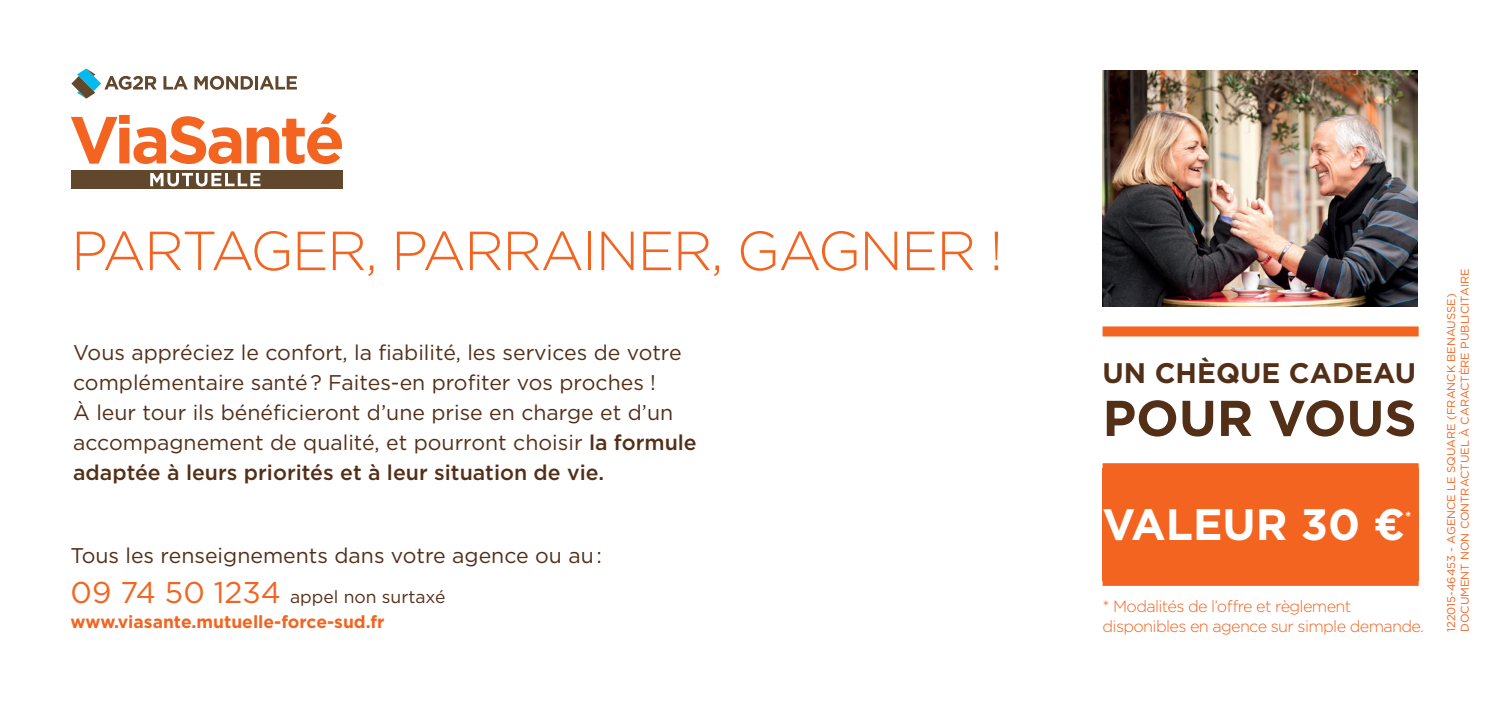
<style>
.page{position:relative;width:1489px;height:702px;background:#fff}
.page>*{position:absolute;margin:0;border:0;box-sizing:border-box;transform-origin:0 0}
.t1{font:300 55px "Gotham";letter-spacing:-.03em;color:#f36421}
.t2{font:700 50.25px "Gotham";color:#532f18}
.t3{font:700 44px "Gotham";color:#fff}
.t4{font:700 28.25px "Gotham";color:#532f18}
.t5{font:21.25px/30px "Gotham";color:#532f18}
.t6{font:700 17.5px/25px "Gotham";color:#f36421}
.t7{font:300 16.25px/20px "Gotham";letter-spacing:-.04em;color:#f36421}
.t8{font:700 14.75px "Gotham";color:#fff}
.t9{font:11.25px/13.5px "Gotham";color:#f36421}
.s1{font-weight:500}
.s2{font-weight:400;font-size:30px}
.s3{font-weight:400;color:#532f18}
</style>
<div class="page">
<div style="left:1102px;top:468px;width:316px;height:113px;background:#f36421"></div>
<div style="left:1102px;top:326px;width:316px;height:10px;background:#f36421"></div>
<div style="left:1102px;top:463px;width:316px;height:10px;background:#f36421"></div>
<div style="left:1102px;top:576px;width:316px;height:10px;background:#f36421"></div>
<div style="left:71px;top:171px;width:272px;height:18px;background:#61482d"></div>
<svg style="left:71px;top:68px;width:86px;height:31px"></svg>
<svg style="left:163px;top:76px;width:25px;height:13px"></svg>
<svg style="left:194px;top:76px;width:103px;height:14px"></svg>
<svg style="left:71px;top:115px;width:170px;height:49px"></svg>
<svg style="left:247px;top:112px;width:95px;height:52px"></svg>
<svg style="left:150px;top:173px;width:110px;height:13px"></svg>
<img style="left:1102px;top:71px;width:314px;height:235px">
<h1 class="t1" style="left:71px;top:216px;width:933px">PARTAGER, PARRAINER, GAGNER !</h1>
<p class="t5" style="left:73px;top:337px;width:625px">Vous appréciez le confort, la fiabilité, les services de votre complémentaire santé ? Faites-en profiter vos proches !<br>À leur tour ils bénéficieront d’une prise en charge et d’un accompagnement de qualité, et pourront choisir <span class="s1">la formule adaptée à leurs priorités et à leur situation de vie.</span></p>
<p class="t5" style="left:71px;top:540px;width:533px">Tous les renseignements dans votre agence ou au :</p>
<p class="t6" style="left:71px;top:584px;width:376px"><span class="s2">09 74 50 1234</span> <span class="s3">appel non surtaxé </span>www.viasante.mutuelle-force-sud.fr</p>
<h3 class="t4" style="left:1102px;top:355px;width:315px">UN CHÈQUE CADEAU</h3>
<h2 class="t2" style="left:1102px;top:385px;width:315px">POUR VOUS</h2>
<h3 class="t3" style="left:1102px;top:495px;width:304px">VALEUR 30 €</h3>
<p class="t8" style="left:1404px;top:507px;width:8px">*</p>
<p class="t7" style="left:1102px;top:596px;width:323px">* Modalités de l’offre et règlement disponibles en agence sur simple demande.</p>
<p class="t9" style="left:1444px;top:632px;width:365px;rotate:-90deg">122015-46453 - AGENCE LE SQUARE (FRANCK BENAUSSE)<br>DOCUMENT NON CONTRACTUEL À CARACTÈRE PUBLICITAIRE</p>
</div>
